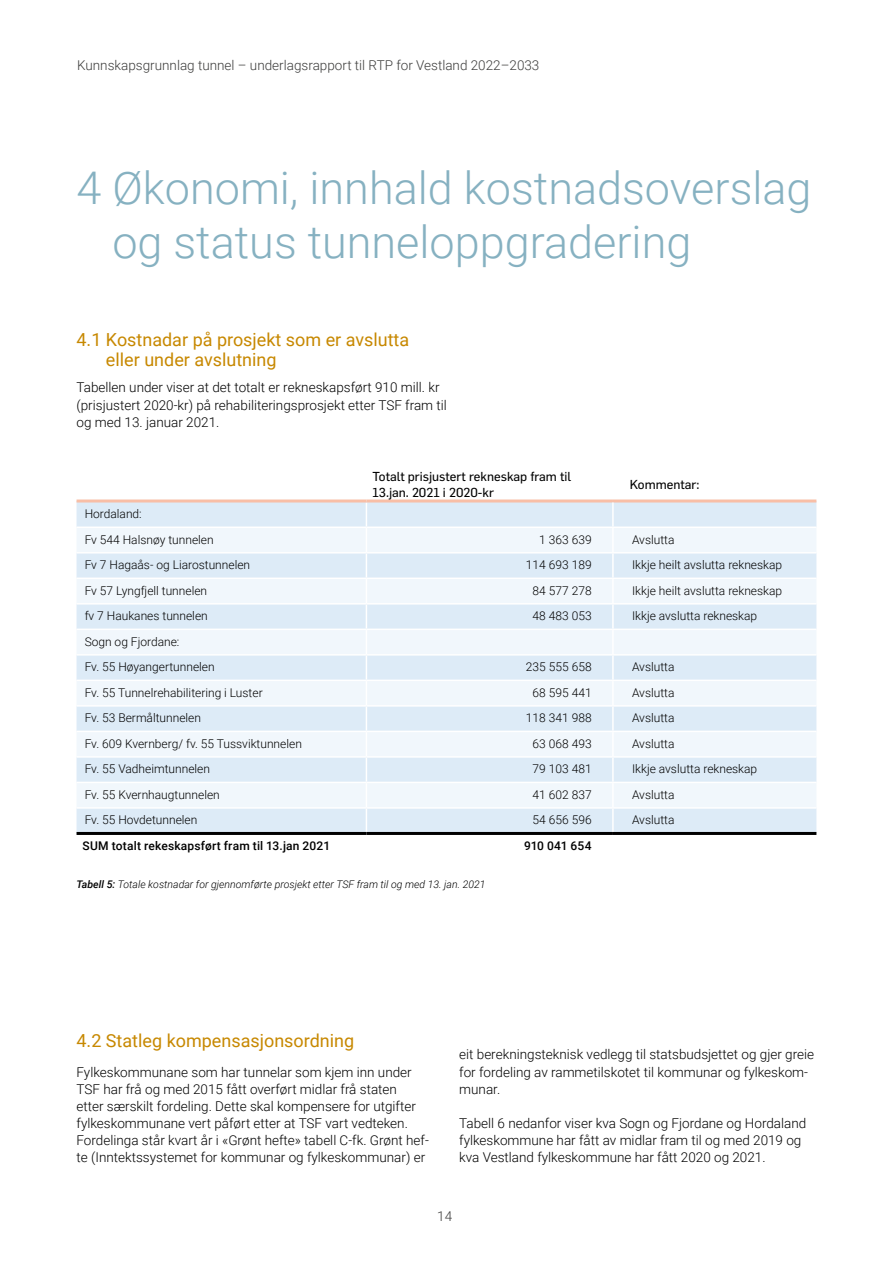
<style>
.page{position:relative;width:893px;height:1263px;background:#fff}
.page>*{position:absolute;margin:0;border:0;box-sizing:border-box;transform-origin:0 0}
.t1{font:300 45px/54px "Roboto";color:#86b1c1}
.t2{font:18px/20.2px "Roboto";color:#c78800}
.t3{font:300 13.5px/17.1px "Roboto";color:#000}
.t4{font:300 13.5px "Roboto";color:#3c3c3b}
.t5{font:12.75px/15.3px "Flama Basic";color:#000}
.t6{font:300 12px/25.5px "Roboto";color:#000}
.t7{font:500 12px "Roboto";letter-spacing:.015em;color:#000}
.t8{font:italic 300 10.5px "Roboto";color:#000}
.s1{font-weight:500}
</style>
<div class="page">
<div style="left:77px;top:502px;width:739px;height:330px;background:#ddebf7"></div>
<svg style="left:77px;top:528px;width:739px;height:279px;fill:#f1f7fc"></svg>
<hr style="left:77px;top:526px;width:289px;height:2px;background:#fff">
<hr style="left:366px;top:526px;width:247px;height:2px;background:#fff">
<hr style="left:613px;top:526px;width:203px;height:2px;background:#fff">
<hr style="left:77px;top:552px;width:289px;height:1px;background:#fff">
<hr style="left:366px;top:552px;width:247px;height:1px;background:#fff">
<hr style="left:613px;top:552px;width:203px;height:1px;background:#fff">
<hr style="left:77px;top:577px;width:289px;height:2px;background:#fff">
<hr style="left:366px;top:577px;width:247px;height:2px;background:#fff">
<hr style="left:613px;top:577px;width:203px;height:2px;background:#fff">
<hr style="left:77px;top:603px;width:289px;height:1px;background:#fff">
<hr style="left:366px;top:603px;width:247px;height:1px;background:#fff">
<hr style="left:613px;top:603px;width:203px;height:1px;background:#fff">
<hr style="left:77px;top:629px;width:289px;height:1px;background:#fff">
<hr style="left:366px;top:629px;width:247px;height:1px;background:#fff">
<hr style="left:613px;top:629px;width:203px;height:1px;background:#fff">
<hr style="left:77px;top:654px;width:289px;height:2px;background:#fff">
<hr style="left:366px;top:654px;width:247px;height:2px;background:#fff">
<hr style="left:613px;top:654px;width:203px;height:2px;background:#fff">
<hr style="left:77px;top:680px;width:289px;height:1px;background:#fff">
<hr style="left:366px;top:680px;width:247px;height:1px;background:#fff">
<hr style="left:613px;top:680px;width:203px;height:1px;background:#fff">
<hr style="left:77px;top:705px;width:289px;height:2px;background:#fff">
<hr style="left:366px;top:705px;width:247px;height:2px;background:#fff">
<hr style="left:613px;top:705px;width:203px;height:2px;background:#fff">
<hr style="left:77px;top:731px;width:289px;height:1px;background:#fff">
<hr style="left:366px;top:731px;width:247px;height:1px;background:#fff">
<hr style="left:613px;top:731px;width:203px;height:1px;background:#fff">
<hr style="left:77px;top:756px;width:289px;height:2px;background:#fff">
<hr style="left:366px;top:756px;width:247px;height:2px;background:#fff">
<hr style="left:613px;top:756px;width:203px;height:2px;background:#fff">
<hr style="left:77px;top:782px;width:289px;height:1px;background:#fff">
<hr style="left:366px;top:782px;width:247px;height:1px;background:#fff">
<hr style="left:613px;top:782px;width:203px;height:1px;background:#fff">
<hr style="left:77px;top:807px;width:289px;height:2px;background:#fff">
<hr style="left:366px;top:807px;width:247px;height:2px;background:#fff">
<hr style="left:613px;top:807px;width:203px;height:2px;background:#fff">
<svg style="left:366px;top:502px;width:1px;height:330px"></svg>
<hr style="left:77px;top:499px;width:289px;height:3px;background:#f8bea6">
<hr style="left:366px;top:499px;width:247px;height:3px;background:#f8bea6">
<hr style="left:613px;top:499px;width:203px;height:3px;background:#f8bea6">
<hr style="left:612px;top:502px;width:2px;height:24px;background:#fff">
<hr style="left:612px;top:528px;width:2px;height:24px;background:#fff">
<hr style="left:612px;top:553px;width:2px;height:24px;background:#fff">
<hr style="left:612px;top:579px;width:2px;height:24px;background:#fff">
<hr style="left:612px;top:604px;width:2px;height:25px;background:#fff">
<hr style="left:612px;top:630px;width:2px;height:24px;background:#fff">
<hr style="left:612px;top:656px;width:2px;height:24px;background:#fff">
<hr style="left:612px;top:681px;width:2px;height:24px;background:#fff">
<hr style="left:612px;top:707px;width:2px;height:24px;background:#fff">
<hr style="left:612px;top:732px;width:2px;height:24px;background:#fff">
<hr style="left:612px;top:758px;width:2px;height:24px;background:#fff">
<hr style="left:612px;top:783px;width:2px;height:24px;background:#fff">
<hr style="left:612px;top:809px;width:2px;height:23px;background:#fff">
<hr style="left:77px;top:832px;width:289px;height:3px;background:#000">
<hr style="left:366px;top:832px;width:247px;height:3px;background:#000">
<hr style="left:613px;top:832px;width:203px;height:3px;background:#000">
<p class="t4" style="left:77px;top:56px;width:464px">Kunnskapsgrunnlag tunnel – underlagsrapport til RTP for Vestland 2022–2033</p>
<h1 class="t1" style="left:112px;top:159px;width:701px;text-indent:-36px">4 Økonomi, innhald kostnadsoverslag og status tunneloppgradering</h1>
<h2 class="t2" style="left:106px;top:329px;width:305px;text-indent:-29px">4.1 Kostnadar på prosjekt som er avslutta eller under avslutning</h2>
<p class="t3" style="left:77px;top:379px;width:372px">Tabellen under viser at det totalt er rekneskapsført 910 mill. kr (prisjustert 2020-kr) på rehabiliteringsprosjekt etter TSF fram til og med 13. januar 2021.</p>
<p class="t6" style="left:85px;top:501px;width:131px">Hordaland:<br>Fv 544 Halsnøy tunnelen</p>
<p class="t5" style="left:372px;top:468px;width:200px">Totalt prisjustert rekneskap fram til<br>13.jan. 2021 i 2020-kr</p>
<p class="t5" style="left:630px;top:476px;width:71px">Kommentar:</p>
<p class="t6" style="left:539px;top:526px;width:54px">1 363 639</p>
<p class="t6" style="left:632px;top:526px;width:44px">Avslutta</p>
<p class="t6" style="left:85px;top:552px;width:167px">Fv 7 Hagaås- og Liarostunnelen</p>
<p class="t6" style="left:526px;top:552px;width:67px">114 693 189</p>
<p class="t6" style="left:632px;top:552px;width:152px">Ikkje heilt avslutta rekneskap</p>
<p class="t6" style="left:85px;top:577px;width:124px">Fv 57 Lyngfjell tunnelen</p>
<p class="t6" style="left:533px;top:577px;width:61px">84 577 278</p>
<p class="t6" style="left:632px;top:577px;width:152px">Ikkje heilt avslutta rekneskap</p>
<p class="t6" style="left:85px;top:603px;width:125px">fv 7 Haukanes tunnelen</p>
<p class="t6" style="left:533px;top:603px;width:61px">48 483 053</p>
<p class="t6" style="left:632px;top:603px;width:127px">Ikkje avslutta rekneskap</p>
<p class="t6" style="left:85px;top:628px;width:132px">Sogn og Fjordane:<br>Fv. 55 Høyangertunnelen</p>
<p class="t6" style="left:526px;top:654px;width:67px">235 555 658</p>
<p class="t6" style="left:632px;top:654px;width:44px">Avslutta</p>
<p class="t6" style="left:85px;top:679px;width:180px">Fv. 55 Tunnelrehabilitering i Luster</p>
<p class="t6" style="left:533px;top:679px;width:61px">68 595 441</p>
<p class="t6" style="left:632px;top:679px;width:44px">Avslutta</p>
<p class="t6" style="left:85px;top:705px;width:118px">Fv. 53 Bermåltunnelen</p>
<p class="t6" style="left:526px;top:705px;width:67px">118 341 988</p>
<p class="t6" style="left:632px;top:705px;width:44px">Avslutta</p>
<p class="t6" style="left:85px;top:730px;width:219px">Fv. 609 Kvernberg/ fv. 55 Tussviktunnelen</p>
<p class="t6" style="left:533px;top:730px;width:61px">63 068 493</p>
<p class="t6" style="left:632px;top:730px;width:44px">Avslutta</p>
<p class="t6" style="left:85px;top:756px;width:127px">Fv. 55 Vadheimtunnelen</p>
<p class="t6" style="left:533px;top:756px;width:61px">79 103 481</p>
<p class="t6" style="left:632px;top:756px;width:127px">Ikkje avslutta rekneskap</p>
<p class="t6" style="left:85px;top:781px;width:137px">Fv. 55 Kvernhaugtunnelen</p>
<p class="t6" style="left:533px;top:781px;width:61px">41 602 837</p>
<p class="t6" style="left:632px;top:781px;width:44px">Avslutta</p>
<p class="t6" style="left:85px;top:807px;width:114px">Fv. 55 Hovdetunnelen</p>
<p class="t6" style="left:533px;top:807px;width:61px">54 656 596</p>
<p class="t6" style="left:632px;top:807px;width:44px">Avslutta</p>
<p class="t7" style="left:83px;top:837px;width:249px">SUM totalt rekeskapsført fram til 13.jan 2021</p>
<p class="t7" style="left:524px;top:837px;width:69px">910 041 654</p>
<p class="t8" style="left:77px;top:877px;width:410px"><span class="s1">Tabell 5:</span> Totale kostnadar for gjennomførte prosjekt etter TSF fram til og med 13. jan. 2021</p>
<h2 class="t2" style="left:77px;top:1030px;width:279px">4.2 Statleg kompensasjonsordning</h2>
<p class="t3" style="left:77px;top:1063px;width:354px">Fylkeskommunane som har tunnelar som kjem inn under TSF har frå og med 2015 fått overført midlar frå staten<br>etter særskilt fordeling. Dette skal kompensere for utgifter fylkeskommunane vert påført etter at TSF vart vedteken.<br>Fordelinga står kvart år i «Grønt hefte» tabell C-fk. Grønt hef&shy;te (Inntektssystemet for kommunar og fylkeskommunar) er</p>
<p class="t3" style="left:459px;top:1045px;width:356px">eit berekningsteknisk vedlegg til statsbudsjettet og gjer greie for fordeling av rammetilskotet til kommunar og fylkeskom&shy;munar.</p>
<p class="t3" style="left:459px;top:1114px;width:349px">Tabell 6 nedanfor viser kva Sogn og Fjordane og Hordaland fylkeskommune har fått av midlar fram til og med 2019 og kva Vestland fylkeskommune har fått 2020 og 2021.</p>
<p class="t4" style="left:437px;top:1207px;width:17px">14</p>
</div>
